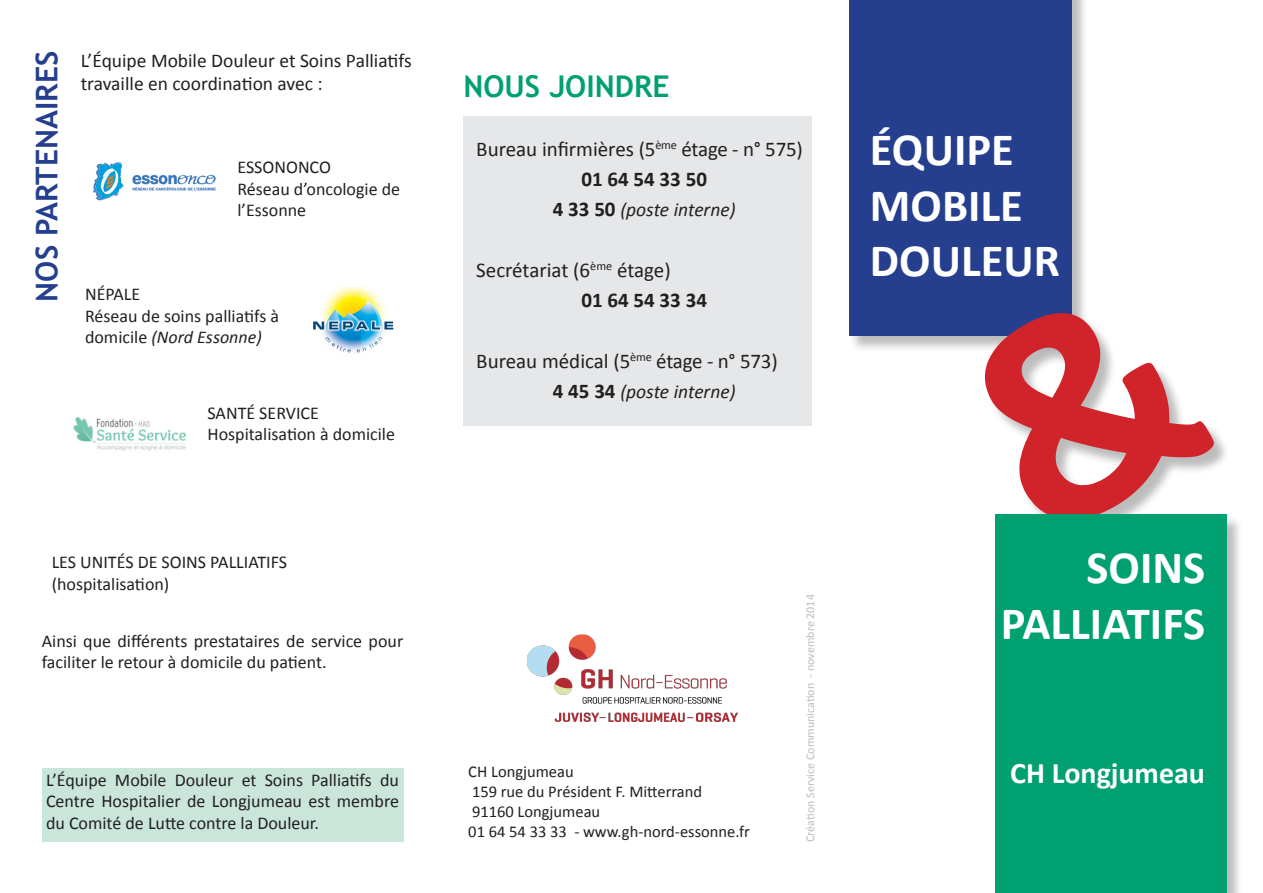
<style>
.page{position:relative;width:1263px;height:893px;background:#fff}
.page>*{position:absolute;margin:0;border:0;box-sizing:border-box;transform-origin:0 0}
.t1{font:700 46.5px "Calibri";color:#fff}
.t2{font:700 30px "Trebuchet MS";color:#253f8e}
.t3{font:700 30px "Calibri";color:#fff}
.t4{font:700 30px "Trebuchet MS";color:#00a070}
.t5{font:21px "Calibri";color:#231f20}
.t6{font:700 21px "Calibri";color:#231f20}
.t7{font:19.5px/23.4px "Calibri";color:#231f20}
.t8{font:italic 19.5px "Calibri";color:#231f20}
.t9{font:18px/21.6px "Calibri";color:#231f20}
.t10{font:16.5px/19.8px "Calibri";color:#231f20}
.t11{font:12px "Calibri";color:#bcbdc0}
.s1{font-style:italic}
.s2{font-weight:700;font-style:normal;font-size:21px}
</style>
<div class="page">
<img style="left:526px;top:634px;width:212px;height:87px">
<div style="left:42px;top:768px;width:361px;height:74px;background:#cae5da"></div>
<div style="left:849px;top:0;width:240px;height:353px;background:#231f20;opacity:.3"></div>
<div style="left:849px;top:0;width:222px;height:336px;background:#253f8e"></div>
<div style="left:985px;top:314px;width:245px;height:223px;background:#231f20;opacity:.3"></div>
<div style="left:996px;top:515px;width:248px;height:378px;background:#231f20;opacity:.3"></div>
<div style="left:995px;top:514px;width:231px;height:379px;background:#00a070"></div>
<div style="left:463px;top:117px;width:349px;height:309px;background:#e6e7e9"></div>
<img style="left:93px;top:162px;width:123px;height:39px">
<img style="left:313px;top:287px;width:81px;height:66px">
<img style="left:73px;top:417px;width:113px;height:34px">
<svg style="left:941px;top:272px;width:276px;height:265px"></svg>
<p class="t2" style="left:28px;top:302px;width:252px;rotate:-90deg">NOS PARTENAIRES</p>
<p class="t7" style="left:81px;top:49px;width:332px">L’Équipe Mobile Douleur et Soins Palliatifs travaille en coordination avec :</p>
<p class="t9" style="left:237px;top:156px;width:164px">ESSONONCO<br>Réseau d’oncologie de l’Essonne</p>
<p class="t9" style="left:85px;top:283px;width:196px">NÉPALE<br>Réseau de soins palliatifs à domicile <span class="s1">(Nord Essonne)</span></p>
<p class="t9" style="left:207px;top:402px;width:189px">SANTÉ SERVICE<br>Hospitalisation à domicile</p>
<p class="t9" style="left:52px;top:551px;width:237px">LES UNITÉS DE SOINS PALLIATIFS (hospitalisation)</p>
<p class="t9" style="left:42px;top:630px;width:363px">Ainsi que différents prestataires de service pour faciliter le retour à domicile du patient.</p>
<p class="t9" style="left:46px;top:769px;width:354px;text-align:justify">L’Équipe Mobile Douleur et Soins Palliatifs du Centre Hospitalier de Longjumeau est membre du Comité de Lutte contre la Douleur.</p>
<p class="t4" style="left:463px;top:67px;width:207px">NOUS JOINDRE</p>
<p class="t5" style="left:476px;top:135px;width:328px">Bureau infirmières (5<sup>ème</sup> étage - n° 575)</p>
<p class="t6" style="left:581px;top:165px;width:127px">01 64 54 33 50</p>
<p class="t8" style="left:553px;top:196px;width:184px"><span class="s2">4 33 50</span> (poste interne)</p>
<p class="t5" style="left:476px;top:257px;width:196px">Secrétariat (6<sup>ème</sup> étage)</p>
<p class="t6" style="left:581px;top:286px;width:127px">01 64 54 33 34</p>
<p class="t5" style="left:476px;top:348px;width:303px">Bureau médical (5<sup>ème</sup> étage - n° 573)</p>
<p class="t8" style="left:553px;top:378px;width:184px"><span class="s2">4 45 34</span> (poste interne)</p>
<p class="t10" style="left:468px;top:762px;width:235px">CH Longjumeau<br>159 rue du Président F. Mitterrand<br>91160 Longjumeau</p>
<p class="t10" style="left:468px;top:821px;width:283px">01 64 54 33 33 - www.gh-nord-essonne.fr</p>
<p class="t11" style="left:802px;top:842px;width:249px;rotate:-90deg">Création Service Communication - novembre 2014</p>
<p class="t1" style="left:870px;top:120px;width:146px">ÉQUIPE</p>
<p class="t1" style="left:870px;top:175px;width:154px">MOBILE</p>
<p class="t1" style="left:870px;top:231px;width:191px">DOULEUR</p>
<p class="t1" style="left:1086px;top:538px;width:120px">SOINS</p>
<p class="t1" style="left:1001px;top:594px;width:206px">PALLIATIFS</p>
<p class="t3" style="left:1010px;top:754px;width:196px">CH Longjumeau</p>
</div>
